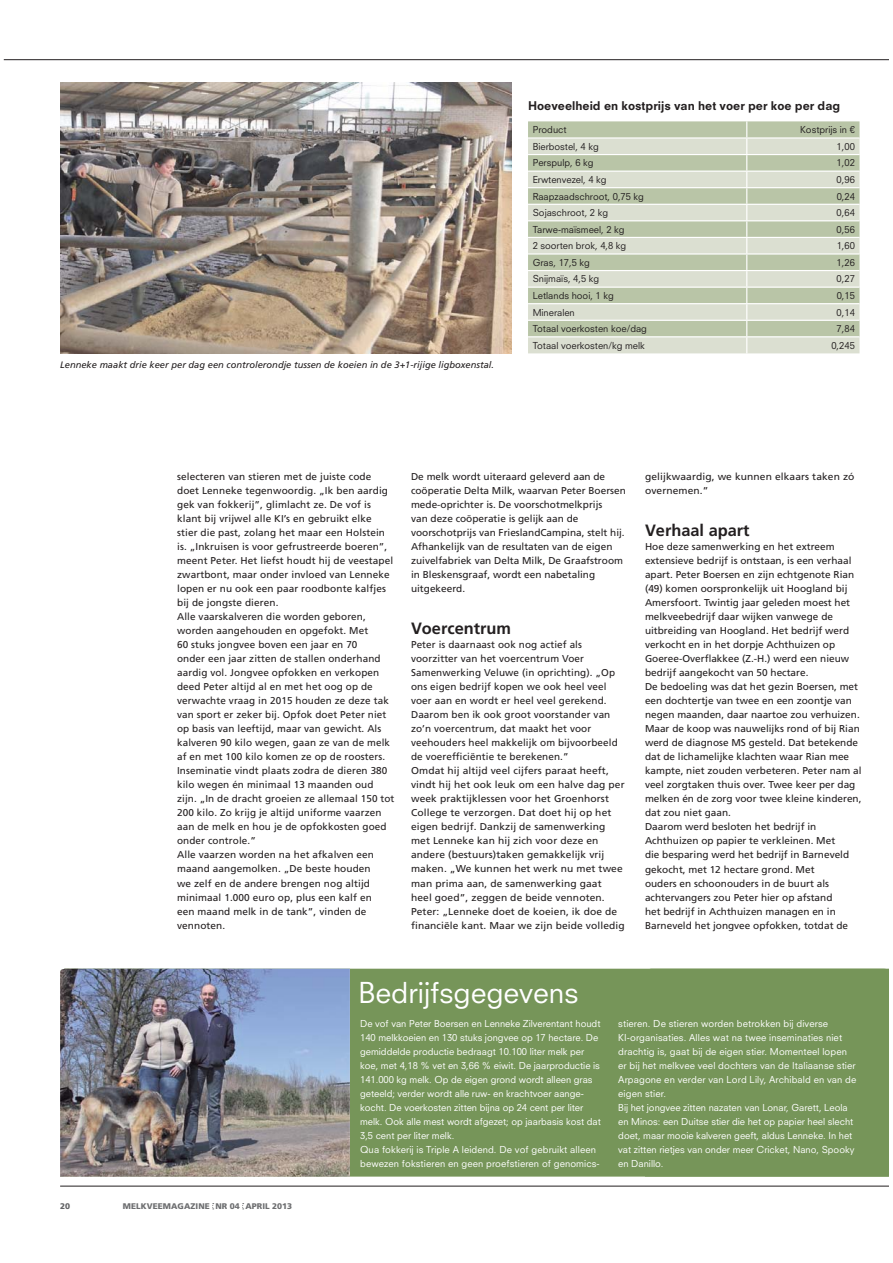
<style>
.page{position:relative;width:893px;height:1263px;background:#fff}
.page>*{position:absolute;margin:0;border:0;box-sizing:border-box;transform-origin:0 0}
.t1{font:28.05px "Neuzeit SLT Std";color:#fff}
.t2{font:700 16.35px "Frutiger LT Std";color:#231f20}
.t3{font:800 11.7px "Neuzeit SLT Std";color:#231f20}
.t4{font:9.9px/14.1px "Frutiger LT Std";letter-spacing:.01em;color:#231f20}
.t5{font:9.3px/14.1px "Neuzeit SLT Std";color:#fff}
.t6{font:9.3px "Neuzeit SLT Std";color:#231f20}
.t7{font:italic 9.3px "Frutiger LT Std";color:#231f20}
.t8{font:900 8.25px "Frutiger LT Std";letter-spacing:.01em;color:#6d6e70}
.t9{font:900 8.25px "Frutiger LT Std";color:#636466}
</style>
<div class="page">
<div style="left:350px;top:969px;width:295px;height:208px;background:#769559"></div>
<img style="left:60px;top:969px;width:290px;height:208px">
<hr style="left:4px;top:59px;width:885px;height:1px;background:#231f20">
<div style="left:645px;top:969px;width:244px;height:208px;background:#769559"></div>
<hr style="left:60px;top:1186px;width:829px;height:1px;background:#231f20">
<img style="left:60px;top:83px;width:451px;height:270px">
<div style="left:528px;top:121px;width:331px;height:16px;background:#b9c5a7"></div>
<svg style="left:528px;top:139px;width:331px;height:214px;background:#ccd3be"></svg>
<hr style="left:528px;top:154px;width:331px;height:1px;background:#fff">
<hr style="left:528px;top:171px;width:331px;height:1px;background:#fff">
<hr style="left:528px;top:187px;width:331px;height:1px;background:#fff">
<hr style="left:528px;top:204px;width:331px;height:1px;background:#fff">
<hr style="left:528px;top:220px;width:331px;height:1px;background:#fff">
<hr style="left:528px;top:237px;width:331px;height:1px;background:#fff">
<hr style="left:528px;top:253px;width:331px;height:2px;background:#fff">
<hr style="left:528px;top:270px;width:331px;height:1px;background:#fff">
<hr style="left:528px;top:287px;width:331px;height:1px;background:#fff">
<hr style="left:528px;top:303px;width:331px;height:1px;background:#fff">
<hr style="left:528px;top:320px;width:331px;height:1px;background:#fff">
<hr style="left:528px;top:336px;width:331px;height:1px;background:#fff">
<svg style="left:746px;top:121px;width:1px;height:232px"></svg>
<p class="t3" style="left:528px;top:101px;width:314px">Hoeveelheid en kostprijs van het voer per koe per dag</p>
<p class="t7" style="left:60px;top:361px;width:435px">Lenneke maakt drie keer per dag een controlerondje tussen de koeien in de 3+1-rijige ligboxenstal.</p>
<p class="t6" style="left:533px;top:126px;width:35px">Product</p>
<p class="t6" style="left:800px;top:126px;width:56px">Kostprijs in €</p>
<p class="t6" style="left:533px;top:143px;width:68px">Bierbostel, 4 kg</p>
<p class="t6" style="left:837px;top:143px;width:20px">1,00</p>
<p class="t6" style="left:533px;top:159px;width:62px">Perspulp, 6 kg</p>
<p class="t6" style="left:837px;top:159px;width:20px">1,02</p>
<p class="t6" style="left:533px;top:176px;width:75px">Erwtenvezel, 4 kg</p>
<p class="t6" style="left:837px;top:176px;width:20px">0,96</p>
<p class="t6" style="left:533px;top:192px;width:113px">Raapzaadschroot, 0,75 kg</p>
<p class="t6" style="left:837px;top:192px;width:20px">0,24</p>
<p class="t6" style="left:533px;top:209px;width:77px">Sojaschroot, 2 kg</p>
<p class="t6" style="left:837px;top:209px;width:20px">0,64</p>
<p class="t6" style="left:533px;top:225px;width:93px">Tarwe-maïsmeel, 2 kg</p>
<p class="t6" style="left:837px;top:225px;width:20px">0,56</p>
<p class="t6" style="left:533px;top:242px;width:95px">2 soorten brok, 4,8 kg</p>
<p class="t6" style="left:837px;top:242px;width:20px">1,60</p>
<p class="t6" style="left:533px;top:259px;width:59px">Gras, 17,5 kg</p>
<p class="t6" style="left:837px;top:259px;width:20px">1,26</p>
<p class="t6" style="left:533px;top:275px;width:68px">Snijmaïs, 4,5 kg</p>
<p class="t6" style="left:837px;top:275px;width:20px">0,27</p>
<p class="t6" style="left:533px;top:292px;width:83px">Letlands hooi, 1 kg</p>
<p class="t6" style="left:837px;top:292px;width:20px">0,15</p>
<p class="t6" style="left:533px;top:308px;width:44px">Mineralen</p>
<p class="t6" style="left:837px;top:308px;width:20px">0,14</p>
<p class="t6" style="left:533px;top:325px;width:116px">Totaal voerkosten koe/dag</p>
<p class="t6" style="left:837px;top:325px;width:20px">7,84</p>
<p class="t6" style="left:533px;top:341px;width:114px">Totaal voerkosten/kg melk</p>
<p class="t6" style="left:831px;top:341px;width:25px">0,245</p>
<p class="t4" style="left:177px;top:470px;width:219px">selecteren van stieren met de juiste code doet Lenneke tegenwoordig. „Ik ben aardig gek van fokkerij”, glimlacht ze. De vof is klant bij vrijwel alle KI’s en gebruikt elke stier die past, zolang het maar een Holstein is. „Inkruisen is voor gefrustreerde boeren”, meent Peter. Het liefst houdt hij de veestapel zwartbont, maar onder invloed van Lenneke lopen er nu ook een paar roodbonte kalfjes bij de jongste dieren.<br>Alle vaarskalveren die worden geboren, worden aangehouden en opgefokt. Met<br>60 stuks jongvee boven een jaar en 70<br>onder een jaar zitten de stallen onderhand aardig vol. Jongvee opfokken en verkopen deed Peter altijd al en met het oog op de verwachte vraag in 2015 houden ze deze tak van sport er zeker bij. Opfok doet Peter niet op basis van leeftijd, maar van gewicht. Als kalveren 90 kilo wegen, gaan ze van de melk af en met 100 kilo komen ze op de roosters.<br>Inseminatie vindt plaats zodra de dieren 380 kilo wegen én minimaal 13 maanden oud zijn. „In de dracht groeien ze allemaal 150 tot 200 kilo. Zo krijg je altijd uniforme vaarzen aan de melk en hou je de opfokkosten goed onder controle.”<br>Alle vaarzen worden na het afkalven een maand aangemolken. „De beste houden<br>we zelf en de andere brengen nog altijd minimaal 1.000 euro op, plus een kalf en<br>een maand melk in de tank”, vinden de vennoten.</p>
<p class="t4" style="left:411px;top:470px;width:216px">De melk wordt uiteraard geleverd aan de coöperatie Delta Milk, waarvan Peter Boersen mede-oprichter is. De voorschotmelkprijs<br>van deze coöperatie is gelijk aan de voorschotprijs van FrieslandCampina, stelt hij.<br>Afhankelijk van de resultaten van de eigen zuivelfabriek van Delta Milk, De Graafstroom in Bleskensgraaf, wordt een nabetaling uitgekeerd.</p>
<h2 class="t2" style="left:411px;top:621px;width:102px">Voercentrum</h2>
<p class="t4" style="left:411px;top:638px;width:215px">Peter is daarnaast ook nog actief als voorzitter van het voercentrum Voer Samenwerking Veluwe (in oprichting). „Op ons eigen bedrijf kopen we ook heel veel voer aan en wordt er heel veel gerekend.<br>Daarom ben ik ook groot voorstander van zo’n voercentrum, dat maakt het voor veehouders heel makkelijk om bijvoorbeeld de voerefficiëntie te berekenen.”<br>Omdat hij altijd veel cijfers paraat heeft, vindt hij het ook leuk om een halve dag per week praktijklessen voor het Groenhorst College te verzorgen. Dat doet hij op het eigen bedrijf. Dankzij de samenwerking met Lenneke kan hij zich voor deze en andere (bestuurs)taken gemakkelijk vrij maken. „We kunnen het werk nu met twee man prima aan, de samenwerking gaat heel goed”, zeggen de beide vennoten.<br>Peter: „Lenneke doet de koeien, ik doe de financiële kant. Maar we zijn beide volledig</p>
<p class="t4" style="left:645px;top:470px;width:211px">gelijkwaardig, we kunnen elkaars taken zó overnemen.”</p>
<h2 class="t2" style="left:645px;top:523px;width:106px">Verhaal apart</h2>
<p class="t4" style="left:645px;top:540px;width:218px">Hoe deze samenwerking en het extreem extensieve bedrijf is ontstaan, is een verhaal apart. Peter Boersen en zijn echtgenote Rian (49) komen oorspronkelijk uit Hoogland bij Amersfoort. Twintig jaar geleden moest het melkveebedrijf daar wijken vanwege de uitbreiding van Hoogland. Het bedrijf werd verkocht en in het dorpje Achthuizen op Goeree-Overflakkee (Z.-H.) werd een nieuw bedrijf aangekocht van 50 hectare.<br>De bedoeling was dat het gezin Boersen, met een dochtertje van twee en een zoontje van negen maanden, daar naartoe zou verhuizen.<br>Maar de koop was nauwelijks rond of bij Rian werd de diagnose MS gesteld. Dat betekende dat de lichamelijke klachten waar Rian mee kampte, niet zouden verbeteren. Peter nam al veel zorgtaken thuis over. Twee keer per dag melken én de zorg voor twee kleine kinderen, dat zou niet gaan.<br>Daarom werd besloten het bedrijf in Achthuizen op papier te verkleinen. Met<br>die besparing werd het bedrijf in Barneveld gekocht, met 12 hectare grond. Met<br>ouders en schoonouders in de buurt als achtervangers zou Peter hier op afstand<br>het bedrijf in Achthuizen managen en in Barneveld het jongvee opfokken, totdat de</p>
<p class="t9" style="left:60px;top:1203px;width:12px">20</p>
<p class="t8" style="left:123px;top:1203px;width:171px">MELKVEEMAGAZINE NR 04 APRIL 2013</p>
<h1 class="t1" style="left:358px;top:981px;width:221px">Bedrijfsgegevens</h1>
<p class="t5" style="left:360px;top:1017px;width:242px">De vof van Peter Boersen en Lenneke Zilverentant houdt 140 melkkoeien en 130 stuks jongvee op 17 hectare. De gemiddelde productie bedraagt 10.100 liter melk per koe, met 4,18 % vet en 3,66 % eiwit. De jaarproductie is 141.000 kg melk. Op de eigen grond wordt alleen gras geteeld; verder wordt alle ruw- en krachtvoer aange&shy;kocht. De voerkosten zitten bijna op 24 cent per liter melk. Ook alle mest wordt afgezet; op jaarbasis kost dat 3,5 cent per liter melk.<br>Qua fokkerij is Triple A leidend. De vof gebruikt alleen bewezen fokstieren en geen proefstieren of genomics-</p>
<p class="t5" style="left:618px;top:1017px;width:240px">stieren. De stieren worden betrokken bij diverse KI-organisaties. Alles wat na twee inseminaties niet drachtig is, gaat bij de eigen stier. Momenteel lopen er bij het melkvee veel dochters van de Italiaanse stier Arpagone en verder van Lord Lily, Archibald en van de eigen stier.<br>Bij het jongvee zitten nazaten van Lonar, Garett, Leola en Minos: een Duitse stier die het op papier heel slecht doet, maar mooie kalveren geeft, aldus Lenneke. In het vat zitten rietjes van onder meer Cricket, Nano, Spooky en Danillo.</p>
</div>
